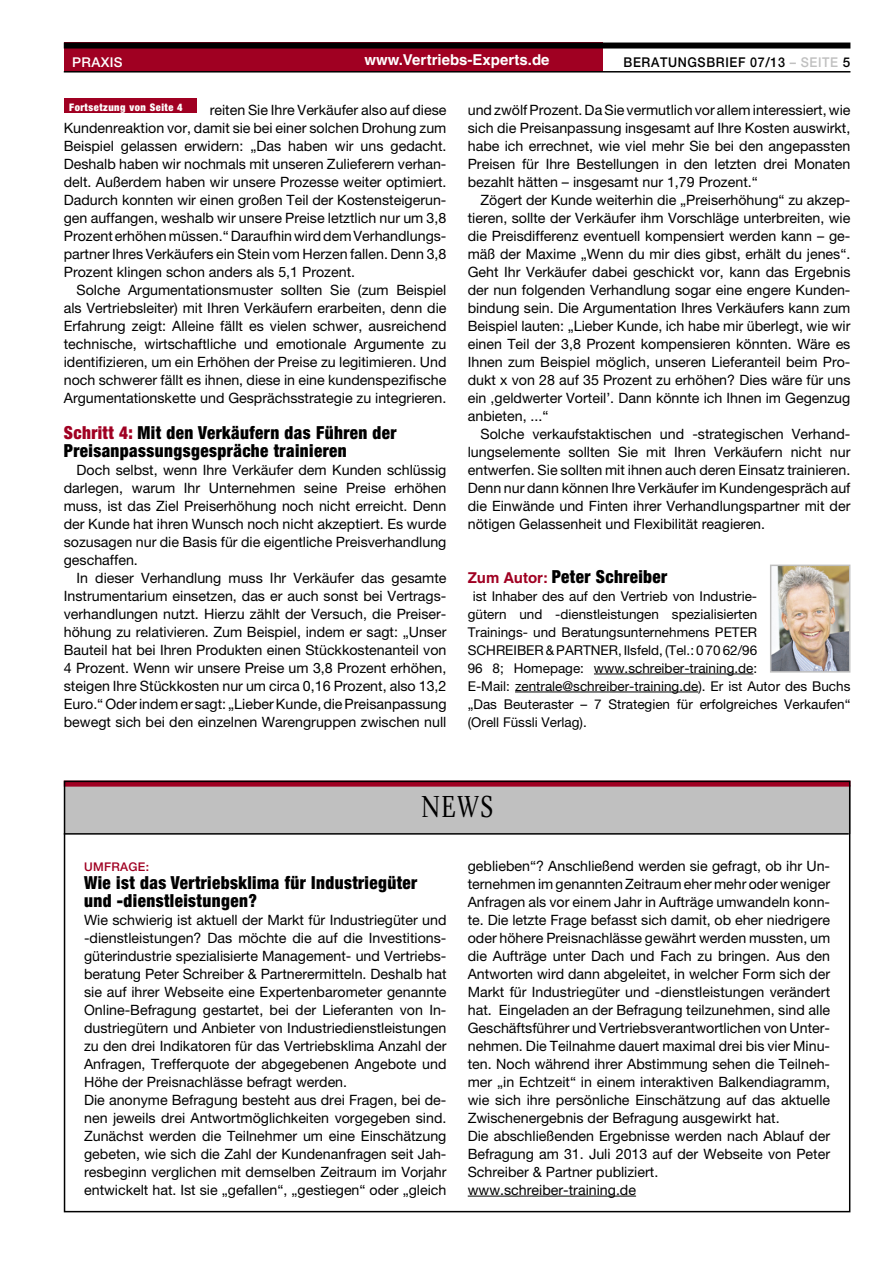
<style>
.page{position:relative;width:893px;height:1263px;background:#fff}
.page>*{position:absolute;margin:0;border:0;box-sizing:border-box;transform-origin:0 0}
.t1{font:31.5px "Charlotte Book Plain";color:#000;scale:.8 1}
.t2{font:900 condensed 18px/18px "Helvetica Neue";letter-spacing:.025em;color:#000;scale:.95 1}
.t3{font:700 15px "Helvetica";color:#fff}
.t4{font:14.25px/18px "Helvetica Neue";color:#000;text-align:justify}
.t5{font:13.5px/18px "Helvetica Neue";color:#000}
.t6{font:500 13.5px "Helvetica Neue";letter-spacing:.05em;color:#000;scale:.93 1}
.t7{font:500 13.5px "Helvetica Neue";letter-spacing:.025em;color:#fff}
.t8{font:500 12px "Helvetica Neue";letter-spacing:.025em;color:#a00022}
.t9{font:900 condensed 10.5px "Helvetica Neue";letter-spacing:.05em;color:#fff}
.s1{color:#c0c0c0}
.s2{color:#a00022}
.s3{font-family:"Helvetica";font-weight:700;font-stretch:normal;font-size:15px;color:#a00022}
</style>
<div class="page">
<div style="left:64px;top:43px;width:538px;height:29px;background:#a00022"></div>
<div style="left:64px;top:43px;width:786px;height:6px;background:#000"></div>
<hr style="left:64px;top:71px;width:786px;height:2px;background:#000">
<hr style="left:594px;top:674px;width:159px;height:1px;background:#000">
<hr style="left:515px;top:692px;width:183px;height:1px;background:#000">
<div style="left:64px;top:98px;width:132px;height:14px;background:#a00022"></div>
<img style="left:773px;top:568px;width:74px;height:102px">
<div style="left:770px;top:565px;width:80px;height:108px;border:2px solid #c0c0c0"></div>
<div style="left:64px;top:785px;width:786px;height:48px;background:#c0c0c0"></div>
<div style="left:64px;top:781px;width:786px;height:6px;background:#a00022"></div>
<hr style="left:64px;top:833px;width:785px;height:2px;background:#000">
<div style="left:64px;top:781px;width:786px;height:431px;border:2px solid #000"></div>
<hr style="left:468px;top:1196px;width:168px;height:1px;background:#000">
<p class="t7" style="left:72px;top:54px;width:52px">PRAXIS</p>
<p class="t3" style="left:364px;top:51px;width:187px">www.Vertriebs-Experts.de</p>
<p class="t6" style="left:623px;top:54px;width:245px">BERATUNGSBRIEF 07/13 <span class="s1">– SEITE</span> 5</p>
<p class="t4" style="left:64px;top:100px;width:384px;text-indent:146px">reiten Sie Ihre Verkäufer also auf diese Kundenreaktion vor, damit sie bei einer solchen Drohung zum Beispiel gelassen erwidern: „Das haben wir uns gedacht.<br>Deshalb haben wir nochmals mit unseren Zulieferern verhan&shy;delt. Außerdem haben wir unsere Prozesse weiter optimiert.<br>Dadurch konnten wir einen großen Teil der Kostensteigerun&shy;gen auffangen, weshalb wir unsere Preise letztlich nur um 3,8<br>Prozent erhöhen müssen.“ Daraufhin wird dem Verhandlungs&shy;partner Ihres Verkäufers ein Stein vom Herzen fallen. Denn 3,8<br>Prozent klingen schon anders als 5,1 Prozent.</p>
<p class="t4" style="left:64px;top:280px;width:384px;text-indent:13px">Solche Argumentationsmuster sollten Sie (zum Beispiel als Vertriebsleiter) mit Ihren Verkäufern erarbeiten, denn die Erfahrung zeigt: Alleine fällt es vielen schwer, ausreichend technische, wirtschaftliche und emotionale Argumente zu identifizieren, um ein Erhöhen der Preise zu legitimieren. Und noch schwerer fällt es ihnen, diese in eine kundenspezifische Argumentationskette und Gesprächsstrategie zu integrieren.</p>
<p class="t2" style="left:64px;top:423px;width:352px"><span class="s2">Schritt 4:</span> Mit den Verkäufern das Führen der<br>Preisanpassungsgespräche trainieren</p>
<p class="t4" style="left:64px;top:460px;width:384px;text-indent:13px">Doch selbst, wenn Ihre Verkäufer dem Kunden schlüssig darlegen, warum Ihr Unternehmen seine Preise erhöhen muss, ist das Ziel Preiserhöhung noch nicht erreicht. Denn der Kunde hat ihren Wunsch noch nicht akzeptiert. Es wurde sozusagen nur die Basis für die eigentliche Preisverhandlung geschaffen.</p>
<p class="t4" style="left:64px;top:568px;width:384px;text-indent:13px">In dieser Verhandlung muss Ihr Verkäufer das gesamte Instrumentarium einsetzen, das er auch sonst bei Vertrags&shy;verhandlungen nutzt. Hierzu zählt der Versuch, die Preiser&shy;höhung zu relativieren. Zum Beispiel, indem er sagt: „Unser Bauteil hat bei Ihren Produkten einen Stückkostenanteil von 4 Prozent. Wenn wir unsere Preise um 3,8 Prozent erhöhen, steigen Ihre Stückkosten nur um circa 0,16 Prozent, also 13,2<br>Euro.“ Oder indem er sagt: „Lieber Kunde, die Preisanpassung bewegt sich bei den einzelnen Warengruppen zwischen null</p>
<p class="t9" style="left:69px;top:101px;width:115px">Fortsetzung von Seite 4</p>
<p class="t4" style="left:468px;top:100px;width:384px">und zwölf Prozent. Da Sie vermutlich vor allem interessiert, wie sich die Preisanpassung insgesamt auf Ihre Kosten auswirkt, habe ich errechnet, wie viel mehr Sie bei den angepassten Preisen für Ihre Bestellungen in den letzten drei Monaten bezahlt hätten – insgesamt nur 1,79 Prozent.“</p>
<p class="t4" style="left:468px;top:190px;width:384px;text-indent:13px">Zögert der Kunde weiterhin die „Preiserhöhung“ zu akzep&shy;tieren, sollte der Verkäufer ihm Vorschläge unterbreiten, wie die Preisdifferenz eventuell kompensiert werden kann – ge&shy;mäß der Maxime „Wenn du mir dies gibst, erhält du jenes“.<br>Geht Ihr Verkäufer dabei geschickt vor, kann das Ergebnis der nun folgenden Verhandlung sogar eine engere Kunden&shy;bindung sein. Die Argumentation Ihres Verkäufers kann zum Beispiel lauten: „Lieber Kunde, ich habe mir überlegt, wie wir einen Teil der 3,8 Prozent kompensieren könnten. Wäre es Ihnen zum Beispiel möglich, unseren Lieferanteil beim Pro&shy;dukt x von 28 auf 35 Prozent zu erhöhen? Dies wäre für uns ein ‚geldwerter Vorteil’. Dann könnte ich Ihnen im Gegenzug anbieten, ...“</p>
<p class="t4" style="left:468px;top:424px;width:384px;text-indent:13px">Solche verkaufstaktischen und -strategischen Verhand&shy;lungselemente sollten Sie mit Ihren Verkäufern nicht nur entwerfen. Sie sollten mit ihnen auch deren Einsatz trainieren.<br>Denn nur dann können Ihre Verkäufer im Kundengespräch auf die Einwände und Finten ihrer Verhandlungspartner mit der nötigen Gelassenheit und Flexibilität reagieren.</p>
<p class="t2" style="left:468px;top:567px;width:212px"><span class="s3">Zum Autor:</span> Peter Schreiber</p>
<p class="t5" style="left:468px;top:587px;width:384px;text-indent:5px">ist Inhaber des auf den Vertrieb von Industrie-<br>gütern und -dienstleistungen spezialisierten<br>Trainings- und Beratungsunternehmens PETER<br>SCHREIBER &amp; PARTNER, Ilsfeld, (Tel.: 0 70 62/96<br>96 8; Homepage: www.schreiber-training.de:<br>E-Mail: zentrale@schreiber-training.de). Er ist Autor des Buchs „Das Beuteraster – 7 Strategien für erfolgreiches Verkaufen“ (Orell Füssli Verlag).</p>
<h1 class="t1" style="left:421px;top:789px;width:92px">NEWS</h1>
<p class="t8" style="left:84px;top:859px;width:67px">UMFRAGE:</p>
<p class="t2" style="left:84px;top:873px;width:352px">Wie ist das Vertriebsklima für Industriegüter und -dienstleistungen?</p>
<p class="t4" style="left:84px;top:910px;width:364px;text-align:left">Wie schwierig ist aktuell der Markt für Industriegüter und -dienstleistungen? Das möchte die auf die Investitions&shy;güterindustrie spezialisierte Management- und Vertriebs&shy;beratung Peter Schreiber &amp; Partnerermitteln. Deshalb hat sie auf ihrer Webseite eine Expertenbarometer genannte Online-Befragung gestartet, bei der Lieferanten von In&shy;dustriegütern und Anbieter von Industriedienstleistungen zu den drei Indikatoren für das Vertriebsklima Anzahl der Anfragen, Trefferquote der abgegebenen Angebote und Höhe der Preisnachlässe befragt werden.<br>Die anonyme Befragung besteht aus drei Fragen, bei de&shy;nen jeweils drei Antwortmöglichkeiten vorgegeben sind.<br>Zunächst werden die Teilnehmer um eine Einschätzung gebeten, wie sich die Zahl der Kundenanfragen seit Jah&shy;resbeginn verglichen mit demselben Zeitraum im Vorjahr entwickelt hat. Ist sie „gefallen“, „gestiegen“ oder „gleich</p>
<p class="t4" style="left:468px;top:856px;width:364px;text-align:left">geblieben“? Anschließend werden sie gefragt, ob ihr Un&shy;ternehmen im genannten Zeitraum eher mehr oder weniger Anfragen als vor einem Jahr in Aufträge umwandeln konn&shy;te. Die letzte Frage befasst sich damit, ob eher niedrigere oder höhere Preisnachlässe gewährt werden mussten, um die Aufträge unter Dach und Fach zu bringen. Aus den Antworten wird dann abgeleitet, in welcher Form sich der Markt für Industriegüter und -dienstleistungen verändert hat. Eingeladen an der Befragung teilzunehmen, sind alle Geschäftsführer und Vertriebsverantwortlichen von Unter&shy;nehmen. Die Teilnahme dauert maximal drei bis vier Minu&shy;ten. Noch während ihrer Abstimmung sehen die Teilneh&shy;mer „in Echtzeit“ in einem interaktiven Balkendiagramm, wie sich ihre persönliche Einschätzung auf das aktuelle Zwischenergebnis der Befragung ausgewirkt hat.<br>Die abschließenden Ergebnisse werden nach Ablauf der Befragung am 31. Juli 2013 auf der Webseite von Peter Schreiber &amp; Partner publiziert.<br>www.schreiber-training.de</p>
</div>
